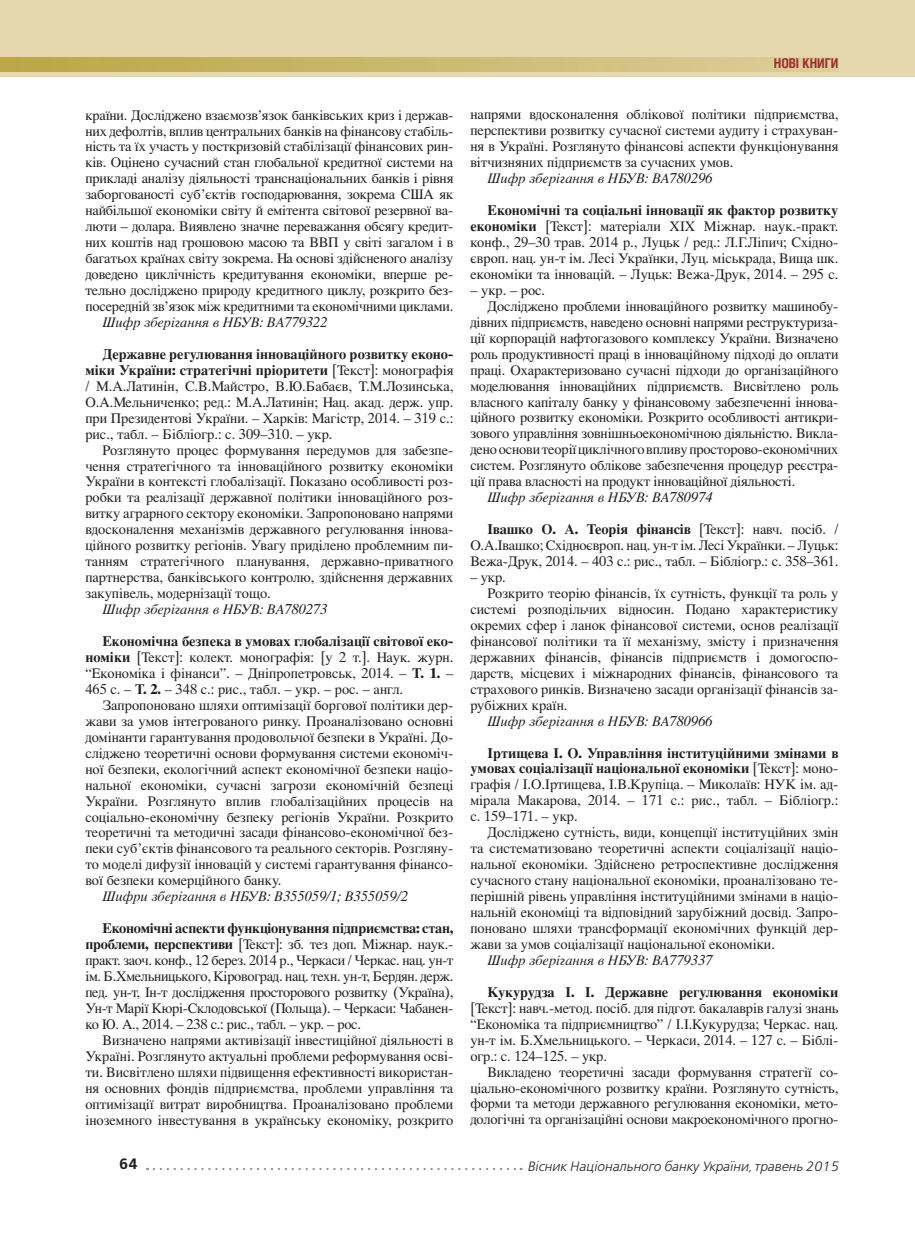
<style>
.page{position:relative;width:915px;height:1234px;background:#fff}
.page>*{position:absolute;margin:0;border:0;box-sizing:border-box;transform-origin:0 0}
.t1{font:15px "Free Set Demi Bold C";color:#231f20}
.t2{font:14.4px/15.9px "Latinskij";letter-spacing:-.01em;color:#231f20;text-align:justify}
.t3{font:italic 14.4px "Latinskij";color:#231f20}
.t4{font:700 14.4px "Latinskij";letter-spacing:-.005em;color:#231f20}
.t5{font:italic 13.5px "Free Set Light C";color:#231f20}
.t6{font:700 13.5px "Helios Cond";color:#9e2d32}
.s1{font-weight:700}
.s2{font-size:10.5px}
</style>
<div class="page">
<div style="left:0;top:0;width:914px;height:77px;background:#e5d8ae"></div>
<svg style="left:0;top:57px;width:838px;height:14px;background:#cbb96f"></svg>
<svg style="left:154px;top:1168px;width:367px;height:1px"></svg>
<p class="t2" style="left:85px;top:108px;width:369px">країни. Досліджено взаємозв’язок банківських криз і держав&shy;них дефолтів, вплив центральних банків на фінансову стабіль&shy;ність та їх участь у посткризовій стабілізації фінансових рин&shy;ків. Оцінено сучасний стан глобальної кредитної системи на прикладі аналізу діяльності транснаціональних банків і рівня заборгованості суб’єктів господарювання, зокрема США як найбільшої економіки світу й емітента світової резервної ва&shy;люти – долара. Виявлено значне переважання обсягу кредит&shy;них коштів над грошовою масою та BBП у світі загалом і в багатьох країнах світу зокрема. На основі здійсненого аналізу доведено циклічність кредитування економіки, вперше ре&shy;тельно досліджено природу кредитного циклу, розкрито без&shy;посередній зв’язок між кредитними та економічними циклами.</p>
<p class="t3" style="left:102px;top:316px;width:226px">Шифр зберігання в НБУВ: ВА779322</p>
<p class="t2" style="left:85px;top:347px;width:369px;text-indent:17px"><span class="s1">Державне регулювання інноваційного розвитку еконо&shy;міки України: стратегічні пріоритети</span> [Текст]: монографія / М.А.Латинін, С.В.Майстро, В.Ю.Бабаєв, Т.М.Лозинська, О.А.Мельниченко; ред.: М.А.Латинін; Нац. акад. держ. упр. при Президентові України. – Харків: Магістр, 2014. – 319 с.: рис., табл. – Бібліогр.: с. 309–310. – укр.</p>
<p class="t2" style="left:85px;top:443px;width:369px;text-indent:17px">Розглянуто процес формування передумов для забезпе&shy;чення стратегічного та інноваційного розвитку економіки України в контексті глобалізації. Показано особливості роз&shy;робки та реалізації державної політики інноваційного роз&shy;вит ку аграрного сектору економіки. Запропоновано напрями вдосконалення механізмів державного регулювання іннова&shy;ційного розвитку регіонів. Увагу приділено проблемним пи&shy;танням стратегічного планування, державно-приватного партнерства, банківського контролю, здійснення державних закупівель, модернізації тощо.</p>
<p class="t3" style="left:102px;top:603px;width:226px">Шифр зберігання в НБУВ: ВА780273</p>
<p class="t2" style="left:85px;top:634px;width:369px;text-indent:17px"><span class="s1">Економічна безпека в умовах глобалізації світової еко&shy;номіки</span> [Текст]: колект. монографія: [у 2 т.]. Наук. журн. “Економіка і фінанси”. – Дніпропетровськ, 2014. – <span class="s1">Т. 1.</span> – 465 с. – <span class="s1">Т. 2.</span> – 348 с.: рис., табл. – укр. – рос. – англ.</p>
<p class="t2" style="left:85px;top:698px;width:369px;text-indent:17px">Запропоновано шляхи оптимізації боргової політики дер&shy;жави за умов інтегрованого ринку. Проаналізовано основні домінанти гарантування продовольчої безпеки в Україні. До&shy;сліджено теоретичні основи формування системи економіч&shy;ної безпеки, екологічний аспект економічної безпеки націо&shy;нальної економіки, сучасні загрози економічній безпеці України. Розглянуто вплив глобалізаційних процесів на соціально-економічну безпеку регіонів України. Розкрито теоретичні та методичні засади фінансово-економічної без&shy;пеки суб’єктів фінансового та реального секторів. Розгляну&shy;то моделі дифузії інновацій у системі гарантування фінансо&shy;вої безпеки комерційного банку.</p>
<p class="t3" style="left:102px;top:890px;width:307px">Шифри зберігання в НБУВ: В355059/1; В355059/2</p>
<p class="t2" style="left:85px;top:921px;width:369px;text-indent:17px"><span class="s1">Економічні аспекти функціонування підприємства: стан, проблеми, перспективи</span> [Текст]: зб. тез доп. Міжнар. наук.- практ. заоч. конф., 12 берез. 2014 р., Черкаси / Черкас. нац. ун-т ім. Б.Хмельницького, Кіровоград. нац. техн. ун-т, Бердян. держ. пед. ун-т, Ін-т дослідження просторового розвитку (Україна), Ун-т Марії Кюрі-Склодовської (Польща). – Черкаси: Чабанен&shy;ко Ю. А., 2014. – 238 с.: рис., табл. – укр. – рос.</p>
<p class="t2" style="left:85px;top:1033px;width:369px;text-indent:17px">Визначено напрями активізації інвестиційної діяльності в Україні. Розглянуто актуальні проблеми реформування осві&shy;ти. Висвітлено шляхи підвищення ефективності використан&shy;ня основних фондів підприємства, проблеми управління та оптимізації витрат виробництва. Проаналізовано проблеми іноземного інвестування в українську економіку, розкрито</p>
<p class="t6" style="left:773px;top:58px;width:66px">НОВІ КНИГИ</p>
<p class="t2" style="left:470px;top:108px;width:369px">напрями вдосконалення облікової політики підприємства, перспективи розвитку сучасної системи аудиту і страхуван&shy;ня в Україні. Розглянуто фінансові аспекти функціонування вітчизняних підприємств за сучасних умов.</p>
<p class="t3" style="left:487px;top:173px;width:226px">Шифр зберігання в НБУВ: ВА780296</p>
<p class="t2" style="left:470px;top:204px;width:369px;text-indent:17px"><span class="s1">Економічні та соціальні інновації як фактор розвитку економіки</span> [Текст]: матеріали ХІХ Міжнар. наук.-практ. конф., 29–30 трав. 2014 р., Луцьк / ред.: Л.Г.Ліпич; Східно&shy;європ. нац. ун-т ім. Лесі Українки, Луц. міськрада, Вища шк. економіки та інновацій. – Луцьк: Вежа-Друк, 2014. – 295 с.</p>
<p class="t2" style="left:470px;top:283px;width:76px">– укр. – рос.</p>
<p class="t2" style="left:487px;top:299px;width:352px">Досліджено проблеми інноваційного розвитку машинобу-</p>
<p class="t2" style="left:470px;top:315px;width:369px">дівних підприємств, наведено основні напрями реструктуриза-</p>
<p class="t2" style="left:470px;top:331px;width:369px">ції корпорацій нафтогазового комплексу України. Визначено</p>
<p class="t2" style="left:470px;top:347px;width:369px">роль продуктивності праці в інноваційному підході до оплати</p>
<p class="t2" style="left:470px;top:363px;width:369px">праці. Охарактеризовано сучасні підходи до організаційного</p>
<p class="t2" style="left:470px;top:379px;width:369px">моделювання інноваційних підприємств. Висвітлено роль</p>
<p class="t2" style="left:470px;top:395px;width:369px">власного капіталу банку у фінансовому забезпеченні іннова-</p>
<p class="t2" style="left:470px;top:411px;width:369px">ційного розвитку економіки. Розкрито особливості антикри-</p>
<p class="t2" style="left:470px;top:427px;width:369px">зового управління зовнішньоекономічною діяльністю. Викла-</p>
<p class="t2" style="left:470px;top:443px;width:369px">дено основи теорії циклічного впливу просторово-економічних</p>
<p class="t2" style="left:470px;top:459px;width:369px">систем. Розглянуто облікове забезпечення процедур реєстра-</p>
<p class="t2" style="left:470px;top:475px;width:326px">ції права власності на продукт інноваційної діяльності.</p>
<p class="t3" style="left:487px;top:491px;width:226px">Шифр зберігання в НБУВ: ВА780974</p>
<p class="t2" style="left:470px;top:522px;width:369px;text-indent:17px"><span class="s1">Івашко О. А. Теорія фінансів</span> [Текст]: навч. посіб. / О.А.Івашко; Східноєвроп. нац. ун-т ім. Лесі Українки. – Луцьк:<br>Вежа-Друк, 2014. – 403 с.: рис., табл. – Бібліогр.: с. 358–361.</p>
<p class="t2" style="left:470px;top:570px;width:37px">– укр.</p>
<p class="t2" style="left:487px;top:586px;width:352px">Розкрито теорію фінансів, їх сутність, функції та роль у</p>
<p class="t2" style="left:470px;top:602px;width:369px">системі розподільчих відносин. Подано характеристику</p>
<p class="t2" style="left:470px;top:618px;width:369px">окремих сфер і ланок фінансової системи, основ реалізації</p>
<p class="t2" style="left:470px;top:634px;width:369px">фінансової політики та її механізму, змісту і призначення</p>
<p class="t2" style="left:470px;top:650px;width:369px">державних фінансів, фінансів підприємств і домогоспо-</p>
<p class="t2" style="left:470px;top:666px;width:369px">дарств, місцевих і міжнародних фінансів, фінансового та</p>
<p class="t2" style="left:470px;top:682px;width:369px">страхового ринків. Визначено засади організації фінансів за-</p>
<p class="t2" style="left:470px;top:698px;width:98px">рубіжних країн.</p>
<p class="t3" style="left:487px;top:715px;width:226px">Шифр зберігання в НБУВ: ВА780966</p>
<p class="t2" style="left:470px;top:746px;width:369px;text-indent:17px"><span class="s1">Іртищева І. О. Управління інституційними змінами в умовах соціалізації національної економіки</span> [Текст]: моно&shy;графія / І.О.Іртищева, І.В.Крупіца. – Миколаїв: НУК ім. ад&shy;мірала Макарова, 2014. – 171 с.: рис., табл. – Бібліогр.: с. 159–171. – укр.</p>
<p class="t2" style="left:470px;top:825px;width:369px;text-indent:17px">Досліджено сутність, види, концепції інституційних змін та систематизовано теоретичні аспекти соціалізації націо&shy;нальної економіки. Здійснено ретроспективне дослідження сучасного стану національної економіки, проаналізовано те&shy;перішній рівень управління інституційними змінами в націо&shy;нальній економіці та відповідний зарубіжний досвід. Запро&shy;поновано шляхи трансформації економічних функцій дер&shy;жави за умов соціалізації національної економіки.</p>
<p class="t3" style="left:487px;top:954px;width:226px">Шифр зберігання в НБУВ: ВА779337</p>
<p class="t4" style="left:487px;top:987px;width:352px">Кукурудза І. І. Державне регулювання економіки</p>
<p class="t2" style="left:470px;top:1001px;width:369px">[Текст]: навч.-метод. посіб. для підгот. бакалаврів галузі знань “Економіка та підприємництво” / І.І.Кукурудза; Черкас. нац. ун-т ім. Б.Хмельницького. – Черкаси, 2014. – 127 с. – Біблі&shy;огр.: с. 124–125. – укр.</p>
<p class="t2" style="left:470px;top:1064px;width:369px;text-indent:17px">Викладено теоретичні засади формування стратегії со&shy;ціально-економічного розвитку країни. Розглянуто сутність, форми та методи державного регулювання економіки, мето&shy;дологічні та організаційні основи макроекономічного прогно-</p>
<p class="t1" style="left:119px;top:1157px;width:20px">64</p>
<p class="t5" style="left:527px;top:1160px;width:313px">Вісник Національного банку України<span class="s2">,</span> травень 2015</p>
</div>
